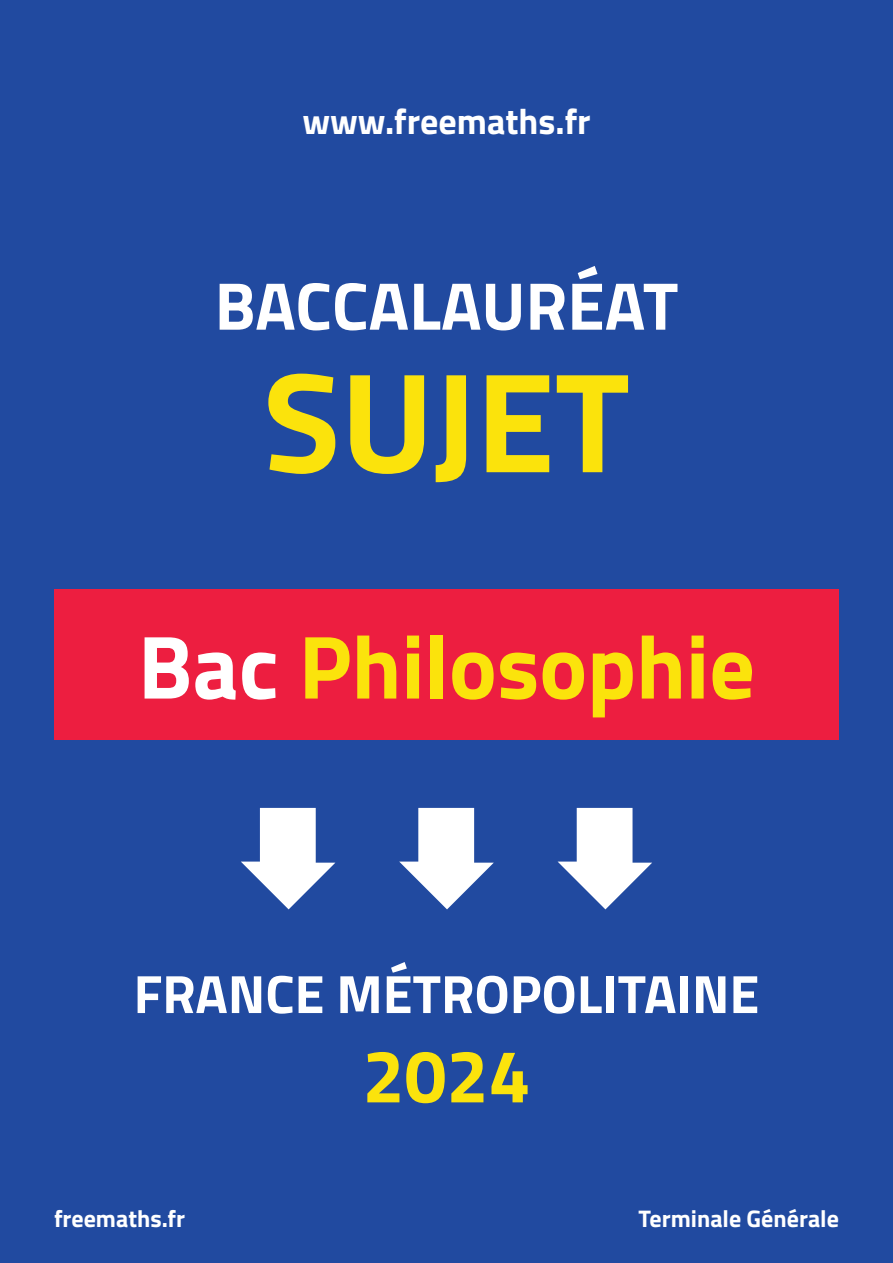
<style>
.page{position:relative;width:893px;height:1263px;background:#214aa0}
.page>*{position:absolute;margin:0;border:0;box-sizing:border-box;transform-origin:0 0}
.t1{font:700 142.5px "Titillium";color:#fbe30c}
.t2{font:700 90px "Titillium";color:#fbe30c}
.t3{font:700 75px "Titillium";color:#fbe30c}
.t4{font:700 67.5px "Titillium";color:#fff}
.t5{font:700 54px "Titillium";color:#fff}
.t6{font:700 36px "Titillium";color:#fff}
.t7{font:700 24px "Titillium";color:#fff}
.s1{color:#fff}
</style>
<div class="page">
<svg style="left:241px;top:808px;width:94px;height:101px"></svg>
<svg style="left:399px;top:808px;width:95px;height:101px"></svg>
<svg style="left:558px;top:808px;width:94px;height:101px"></svg>
<div style="left:54px;top:589px;width:785px;height:151px;background:#ed1e40"></div>
<h3 class="t6" style="left:302px;top:94px;width:290px">www.freemaths.fr</h3>
<h3 class="t4" style="left:215px;top:254px;width:465px">BACCALAURÉAT</h3>
<h1 class="t1" style="left:263px;top:313px;width:368px">SUJET</h1>
<h2 class="t2" style="left:138px;top:598px;width:619px"><span class="s1">Bac</span> Philosophie</h2>
<p class="t5" style="left:134px;top:953px;width:627px">FRANCE MÉTROPOLITAINE</p>
<h3 class="t3" style="left:362px;top:1019px;width:169px">2024</h3>
<p class="t7" style="left:54px;top:1200px;width:133px">freemaths.fr</p>
<p class="t7" style="left:639px;top:1200px;width:202px">Terminale Générale</p>
</div>
